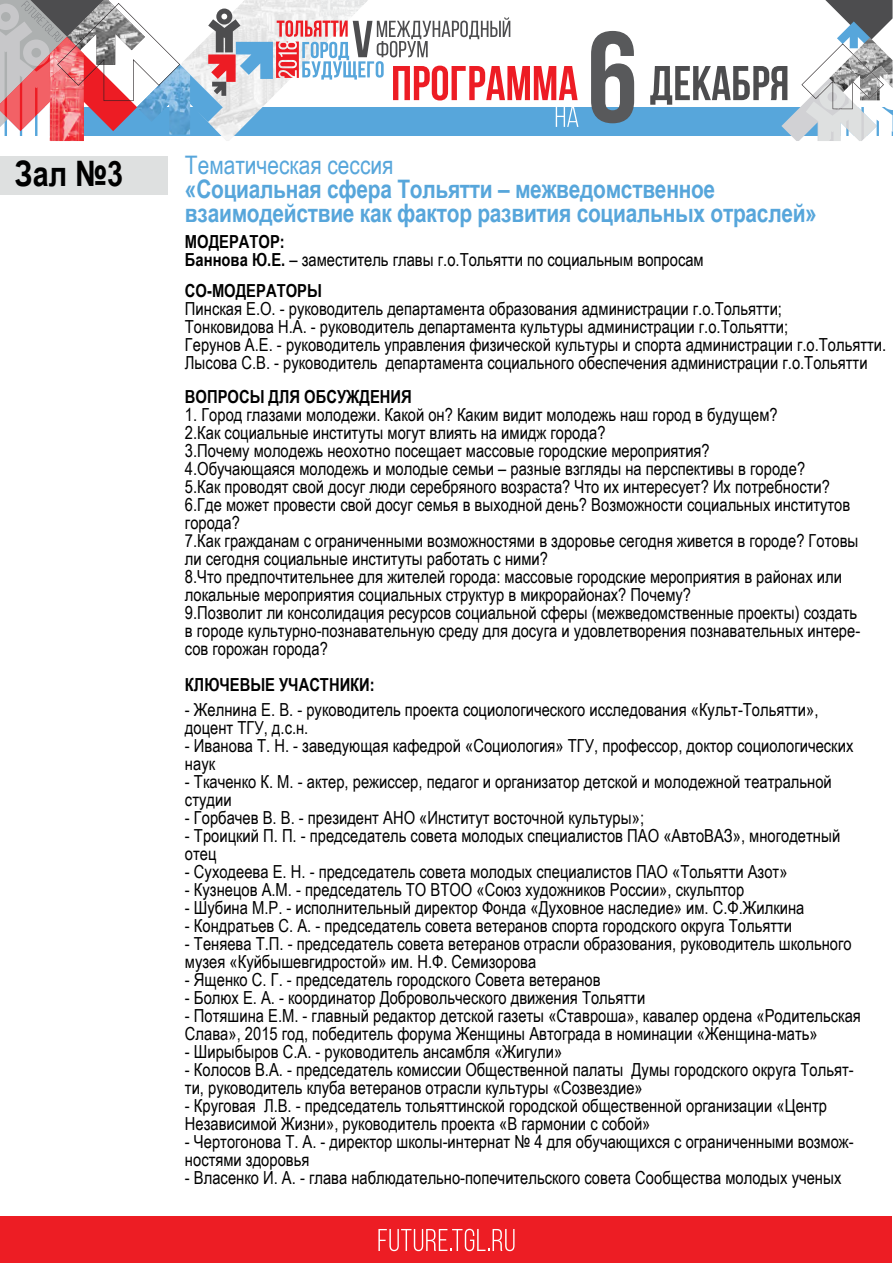
<style>
.page{position:relative;width:893px;height:1263px;background:#fff}
.page>*{position:absolute;margin:0;border:0;box-sizing:border-box;transform-origin:0 0}
.t1{font:700 129px "Bebas Neue";color:#58595b}
.t2{font:700 35.1px "Arial Narrow";color:#000}
.t3{font:700 25.5px/24px "Arial Narrow";letter-spacing:-.01em;color:#57a6db}
.t4{font:25.5px "Arial Narrow";color:#57a6db}
.t5{font:18px/18px "Arial Narrow";color:#000}
.t6{font:700 18px "Arial Narrow";color:#000}
.s1{font-weight:700}
</style>
<div class="page">
<div style="left:0;top:107px;width:893px;height:29px;background:#57a6db"></div>
<svg style="left:650px;top:0;width:242px;height:141px"></svg>
<svg style="left:0;top:0;width:578px;height:141px"></svg>
<div style="left:0;top:156px;width:168px;height:39px;background:#dee0e0"></div>
<div style="left:1px;top:1217px;width:891px;height:46px;background:#ed1d24"></div>
<svg style="left:378px;top:1229px;width:136px;height:22px"></svg>
<h2 class="t2" style="left:15px;top:147px;width:110px">Зал №3</h2>
<h1 class="t1" style="left:587px;top:7px;width:53px">6</h1>
<h3 class="t4" style="left:185px;top:147px;width:210px">Тематическая сессия</h3>
<h3 class="t3" style="left:185px;top:176px;width:633px">«Социальная сфера Тольятти – межведомственное взаимодействие как фактор развития социальных отраслей»</h3>
<p class="t6" style="left:185px;top:228px;width:24px">Модератор</p>
<p class="t5" style="left:185px;top:231px;width:520px;text-indent:95px"><span class="s1">:<br>Баннова Ю.Е.</span> – заместитель главы г.о.Тольятти по социальным вопросам</p>
<p class="t6" style="left:185px;top:277px;width:39px">Со-модераторы</p>
<p class="t5" style="left:185px;top:299px;width:703px">Пинская Е.О. - руководитель департамента образования администрации г.о.Тольятти;<br>Тонковидова Н.А. - руководитель департамента культуры администрации г.о.Тольятти;<br>Герунов А.Е. - руководитель управления физической культуры и спорта администрации г.о.Тольятти.<br>Лысова С.В. - руководитель департамента социального обеспечения администрации г.о.Тольятти</p>
<p class="t6" style="left:185px;top:383px;width:227px">ВОПРОСЫ ДЛЯ ОБСУЖДЕНИЯ</p>
<p class="t5" style="left:185px;top:405px;width:677px">1. Город глазами молодежи. Какой он? Каким видит молодежь наш город в будущем?<br>2.Как социальные институты могут влиять на имидж города?<br>3.Почему молодежь неохотно посещает массовые городские мероприятия?<br>4.Обучающаяся молодежь и молодые семьи – разные взгляды на перспективы в городе?<br>5.Как проводят свой досуг люди серебряного возраста? Что их интересует? Их потребности?<br>6.Где может провести свой досуг семья в выходной день? Возможности социальных институтов города?<br>7.Как гражданам с ограниченными возможностями в здоровье сегодня живется в городе? Готовы ли сегодня социальные институты работать с ними?<br>8.Что предпочтительнее для жителей города: массовые городские мероприятия в районах или локальные мероприятия социальных структур в микрорайонах? Почему?<br>9.Позволит ли консолидация ресурсов социальной сферы (межведомственные проекты) создать в городе культурно-познавательную среду для досуга и удовлетворения познавательных интере&shy;сов горожан города?</p>
<p class="t6" style="left:185px;top:671px;width:191px">КЛЮЧЕВЫЕ УЧАСТНИКИ:</p>
<p class="t5" style="left:185px;top:700px;width:635px">- Желнина Е. В. - руководитель проекта социологического исследования «Культ-Тольятти», доцент ТГУ, д.с.н.</p>
<p class="t5" style="left:185px;top:736px;width:670px">- Иванова Т. Н. - заведующая кафедрой «Социология» ТГУ, профессор, доктор социологических наук</p>
<p class="t5" style="left:185px;top:772px;width:648px">- Ткаченко К. М. - актер, режиссер, педагог и организатор детской и молодежной театральной студии</p>
<p class="t5" style="left:185px;top:808px;width:461px">- Горбачев В. В. - президент АНО «Институт восточной культуры»;</p>
<p class="t5" style="left:185px;top:826px;width:657px">- Троицкий П. П. - председатель совета молодых специалистов ПАО «АвтоВАЗ», многодетный отец</p>
<p class="t5" style="left:185px;top:862px;width:604px">- Суходеева Е. Н. - председатель совета молодых специалистов ПАО «Тольятти Азот»</p>
<p class="t5" style="left:185px;top:880px;width:561px">- Кузнецов А.М. - председатель ТО ВТОО «Союз художников России», скульптор</p>
<p class="t5" style="left:185px;top:898px;width:621px">- Шубина М.Р. - исполнительный директор Фонда «Духовное наследие» им. С.Ф.Жилкина</p>
<p class="t5" style="left:185px;top:916px;width:609px">- Кондратьев С. А. - председатель совета ветеранов спорта городского округа Тольятти</p>
<p class="t5" style="left:185px;top:934px;width:668px">- Теняева Т.П. - председатель совета ветеранов отрасли образования, руководитель школьного музея «Куйбышевгидростой» им. Н.Ф. Семизорова</p>
<p class="t5" style="left:185px;top:970px;width:417px">- Ященко С. Г. - председатель городского Совета ветеранов</p>
<p class="t5" style="left:185px;top:988px;width:462px">- Болюх Е. А. - координатор Добровольческого движения Тольятти</p>
<p class="t5" style="left:185px;top:1006px;width:677px">- Потяшина Е.М. - главный редактор детской газеты «Ставроша», кавалер ордена «Родительская<br>Слава», 2015 год, победитель форума Женщины Автограда в номинации «Женщина-мать»</p>
<p class="t5" style="left:185px;top:1042px;width:379px">- Ширыбыров С.А. - руководитель ансамбля «Жигули»</p>
<p class="t5" style="left:185px;top:1060px;width:670px">- Колосов В.А. - председатель комиссии Общественной палаты Думы городского округа Тольят&shy;ти, руководитель клуба ветеранов отрасли культуры «Созвездие»</p>
<p class="t5" style="left:185px;top:1096px;width:644px">- Круговая Л.В. - председатель тольяттинской городской общественной организации «Центр<br>Независимой Жизни», руководитель проекта «В гармонии с собой»</p>
<p class="t5" style="left:185px;top:1132px;width:670px">- Чертогонова Т. А. - директор школы-интернат № 4 для обучающихся с ограниченными возмож&shy;ностями здоровья</p>
<p class="t5" style="left:185px;top:1168px;width:658px">- Власенко И. А. - глава наблюдательно-попечительского совета Сообщества молодых ученых</p>
</div>
